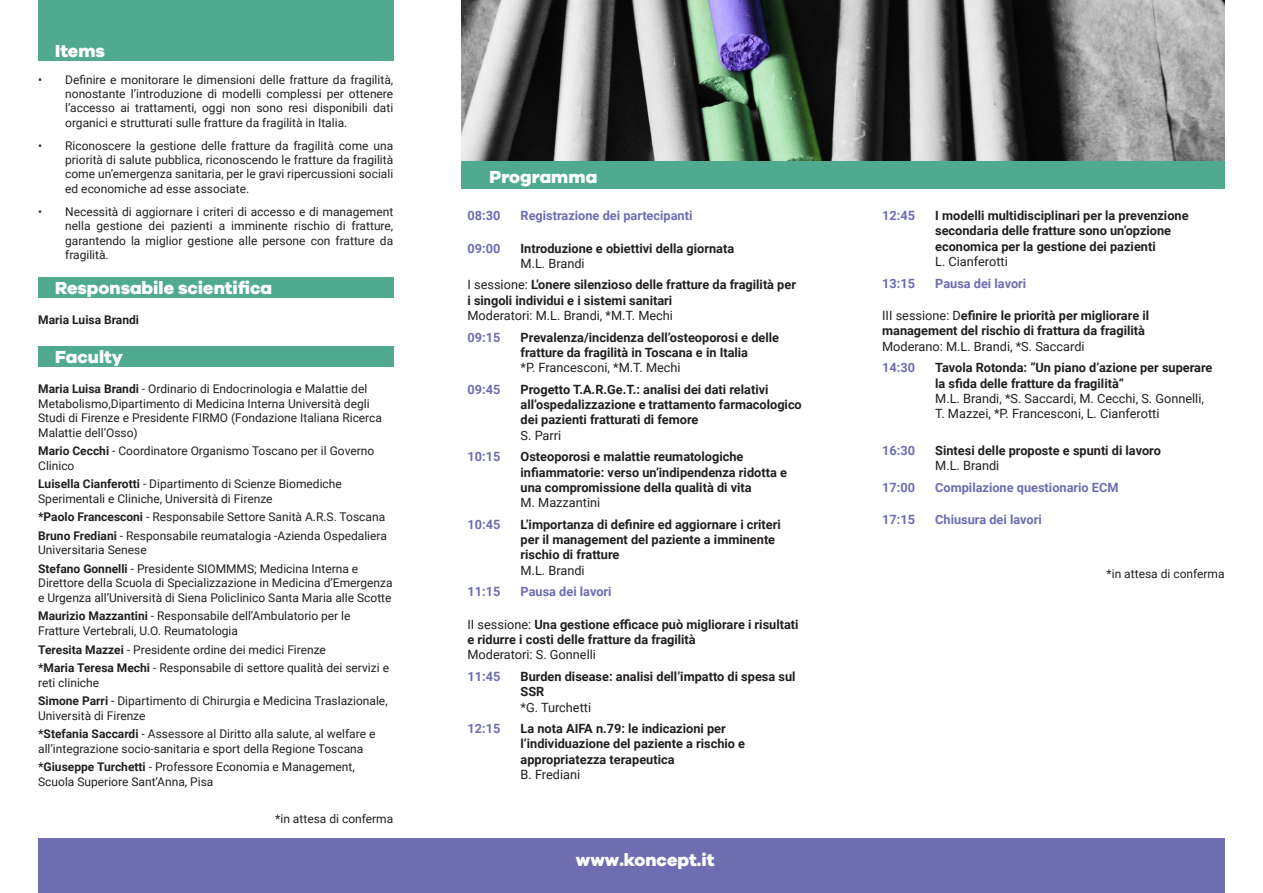
<style>
.page{position:relative;width:1263px;height:893px;background:#fff}
.page>*{position:absolute;margin:0;border:0;box-sizing:border-box;transform-origin:0 0}
.t1{font:800 18px "Galano Grotesque";color:#fff}
.t2{font:700 12.75px/15.3px "Roboto";color:#231f20}
.t3{font:12.75px/15.3px "Roboto";color:#231f20}
.t4{font:700 12.75px "Roboto";color:#6f6db2}
.t5{font:12px/14.4px "Roboto";color:#231f20}
.t6{font:700 12px "Roboto";color:#231f20}
.s1{font-weight:700}
.s2{font-weight:400}
</style>
<div class="page">
<img style="left:461px;top:0;width:763px;height:162px">
<div style="left:38px;top:838px;width:1186px;height:55px;background:#6f6db2"></div>
<div style="left:461px;top:162px;width:763px;height:27px;background:#4faa90"></div>
<div style="left:38px;top:346px;width:355px;height:21px;background:#4faa90"></div>
<div style="left:38px;top:277px;width:355px;height:20px;background:#4faa90"></div>
<div style="left:38px;top:0;width:355px;height:60px;background:#4faa90"></div>
<p class="t1" style="left:55px;top:40px;width:51px">Items</p>
<p class="t5" style="left:65px;top:72px;width:330px;text-align:justify;text-indent:-27px">• Definire e monitorare le dimensioni delle fratture da fragilità, nonostante l’introduzione di modelli complessi per ottenere l’accesso ai trattamenti, oggi non sono resi disponibili dati organici e strutturati sulle fratture da fragilità in Italia.</p>
<p class="t5" style="left:65px;top:138px;width:330px;text-align:justify;text-indent:-27px">• Riconoscere la gestione delle fratture da fragilità come una priorità di salute pubblica, riconoscendo le fratture da fragilità come un’emergenza sanitaria, per le gravi ripercussioni sociali ed economiche ad esse associate.</p>
<p class="t5" style="left:65px;top:204px;width:330px;text-align:justify;text-indent:-27px">• Necessità di aggiornare i criteri di accesso e di management nella gestione dei pazienti a imminente rischio di fratture, garantendo la miglior gestione alle persone con fratture da fragilità.</p>
<p class="t1" style="left:55px;top:277px;width:218px">Responsabile scientifica</p>
<p class="t6" style="left:38px;top:311px;width:102px">Maria Luisa Brandi</p>
<p class="t1" style="left:55px;top:346px;width:69px">Faculty</p>
<p class="t5" style="left:38px;top:381px;width:345px"><span class="s1">Maria Luisa Brandi</span> - Ordinario di Endocrinologia e Malattie del Metabolismo,Dipartimento di Medicina Interna Università degli Studi di Firenze e Presidente FIRMO (Fondazione Italiana Ricerca Malattie dell’Osso)</p>
<p class="t5" style="left:38px;top:443px;width:338px"><span class="s1">Mario Cecchi</span> - Coordinatore Organismo Toscano per il Governo<br>Clinico</p>
<p class="t5" style="left:38px;top:476px;width:305px"><span class="s1">Luisella Cianferotti</span> - Dipartimento di Scienze Biomediche<br>Sperimentali e Cliniche, Università di Firenze</p>
<p class="t5" style="left:38px;top:509px;width:348px"><span class="s1">*Paolo Francesconi</span> - Responsabile Settore Sanità A.R.S. Toscana</p>
<p class="t5" style="left:38px;top:528px;width:350px"><span class="s1">Bruno Frediani</span> - Responsabile reumatalogia -Azienda Ospedaliera<br>Universitaria Senese</p>
<p class="t5" style="left:38px;top:561px;width:356px"><span class="s1">Stefano Gonnelli</span> - Presidente SIOMMMS; Medicina Interna e<br>Direttore della Scuola di Specializzazione in Medicina d’Emergenza e Urgenza all’Università di Siena Policlinico Santa Maria alle Scotte</p>
<p class="t5" style="left:38px;top:609px;width:314px"><span class="s1">Maurizio Mazzantini</span> - Responsabile dell’Ambulatorio per le<br>Fratture Vertebrali, U.O. Reumatologia</p>
<p class="t5" style="left:38px;top:642px;width:289px"><span class="s1">Teresita Mazzei</span> - Presidente ordine dei medici Firenze</p>
<p class="t5" style="left:38px;top:660px;width:352px"><span class="s1">*Maria Teresa Mechi</span> - Responsabile di settore qualità dei servizi e reti cliniche</p>
<p class="t5" style="left:38px;top:693px;width:351px"><span class="s1">Simone Parri</span> - Dipartimento di Chirurgia e Medicina Traslazionale,<br>Università di Firenze</p>
<p class="t5" style="left:38px;top:726px;width:339px"><span class="s1">*Stefania Saccardi</span> - Assessore al Diritto alla salute, al welfare e all’integrazione socio-sanitaria e sport della Regione Toscana</p>
<p class="t5" style="left:38px;top:759px;width:318px"><span class="s1">*Giuseppe Turchetti</span> - Professore Economia e Management,<br>Scuola Superiore Sant’Anna, Pisa</p>
<p class="t5" style="left:275px;top:811px;width:119px">*in attesa di conferma</p>
<p class="t1" style="left:489px;top:165px;width:109px">Programma</p>
<p class="t4" style="left:467px;top:207px;width:34px">08:30</p>
<p class="t4" style="left:521px;top:207px;width:173px">Registrazione dei partecipanti</p>
<p class="t4" style="left:467px;top:239px;width:34px">09:00</p>
<p class="t2" style="left:521px;top:240px;width:215px">Introduzione e obiettivi della giornata</p>
<p class="t3" style="left:521px;top:255px;width:66px">M.L. Brandi</p>
<p class="t2" style="left:467px;top:277px;width:330px"><span class="s2">I sessione:</span> L’onere silenzioso delle fratture da fragilità per i singoli individui e i sistemi sanitari</p>
<p class="t3" style="left:467px;top:307px;width:207px">Moderatori: M.L. Brandi, *M.T. Mechi</p>
<p class="t4" style="left:467px;top:328px;width:34px">09:15</p>
<p class="t2" style="left:521px;top:329px;width:260px">Prevalenza/incidenza dell’osteoporosi e delle fratture da fragilità in Toscana e in Italia</p>
<p class="t3" style="left:521px;top:360px;width:162px">*P. Francesconi, *M.T. Mechi</p>
<p class="t4" style="left:467px;top:380px;width:34px">09:45</p>
<p class="t2" style="left:521px;top:381px;width:283px">Progetto T.A.R.Ge.T.: analisi dei dati relativi all’ospedalizzazione e trattamento farmacologico dei pazienti fratturati di femore</p>
<p class="t3" style="left:521px;top:427px;width:42px">S. Parri</p>
<p class="t4" style="left:467px;top:448px;width:34px">10:15</p>
<p class="t2" style="left:521px;top:449px;width:268px">Osteoporosi e malattie reumatologiche infiammatorie: verso un’indipendenza ridotta e una compromissione della qualità di vita</p>
<p class="t3" style="left:521px;top:494px;width:81px">M. Mazzantini</p>
<p class="t4" style="left:467px;top:515px;width:34px">10:45</p>
<p class="t2" style="left:521px;top:516px;width:262px">L’importanza di definire ed aggiornare i criteri per il management del paziente a imminente rischio di fratture</p>
<p class="t3" style="left:521px;top:562px;width:66px">M.L. Brandi</p>
<p class="t4" style="left:467px;top:583px;width:34px">11:15</p>
<p class="t4" style="left:521px;top:583px;width:93px">Pausa dei lavori</p>
<p class="t2" style="left:467px;top:616px;width:333px"><span class="s2">II sessione:</span> Una gestione efficace può migliorare i risultati e ridurre i costi delle fratture da fragilità</p>
<p class="t3" style="left:467px;top:647px;width:130px">Moderatori: S. Gonnelli</p>
<p class="t4" style="left:467px;top:667px;width:34px">11:45</p>
<p class="t2" style="left:521px;top:668px;width:276px">Burden disease: analisi dell’impatto di spesa sul<br>SSR</p>
<p class="t3" style="left:521px;top:699px;width:72px">*G. Turchetti</p>
<p class="t4" style="left:467px;top:720px;width:34px">12:15</p>
<p class="t2" style="left:521px;top:720px;width:226px">La nota AIFA n.79: le indicazioni per l’individuazione del paziente a rischio e appropriatezza terapeutica</p>
<p class="t3" style="left:521px;top:766px;width:61px">B. Frediani</p>
<p class="t1" style="left:576px;top:848px;width:140px">www.koncept.it</p>
<p class="t4" style="left:882px;top:207px;width:34px">12:45</p>
<p class="t2" style="left:935px;top:207px;width:255px">I modelli multidisciplinari per la prevenzione secondaria delle fratture sono un’opzione economica per la gestione dei pazienti</p>
<p class="t3" style="left:935px;top:253px;width:74px">L. Cianferotti</p>
<p class="t4" style="left:882px;top:274px;width:34px">13:15</p>
<p class="t4" style="left:935px;top:274px;width:93px">Pausa dei lavori</p>
<p class="t2" style="left:882px;top:307px;width:269px"><span class="s2">III sessione: D</span>efinire le priorità per migliorare il management del rischio di frattura da fragilità</p>
<p class="t3" style="left:882px;top:338px;width:204px">Moderano: M.L. Brandi, *S. Saccardi</p>
<p class="t4" style="left:882px;top:359px;width:34px">14:30</p>
<p class="t2" style="left:935px;top:360px;width:279px">Tavola Rotonda: ”Un piano d’azione per superare la sfida delle fratture da fragilità”</p>
<p class="t3" style="left:935px;top:390px;width:270px">M.L. Brandi, *S. Saccardi, M. Cecchi, S. Gonnelli,<br>T. Mazzei, *P. Francesconi, L. Cianferotti</p>
<p class="t4" style="left:882px;top:441px;width:34px">16:30</p>
<p class="t2" style="left:935px;top:442px;width:227px">Sintesi delle proposte e spunti di lavoro</p>
<p class="t3" style="left:935px;top:458px;width:66px">M.L. Brandi</p>
<p class="t4" style="left:882px;top:478px;width:34px">17:00</p>
<p class="t4" style="left:935px;top:478px;width:185px">Compilazione questionario ECM</p>
<p class="t4" style="left:882px;top:511px;width:34px">17:15</p>
<p class="t4" style="left:935px;top:511px;width:108px">Chiusura dei lavori</p>
<p class="t5" style="left:1106px;top:566px;width:119px">*in attesa di conferma</p>
</div>
